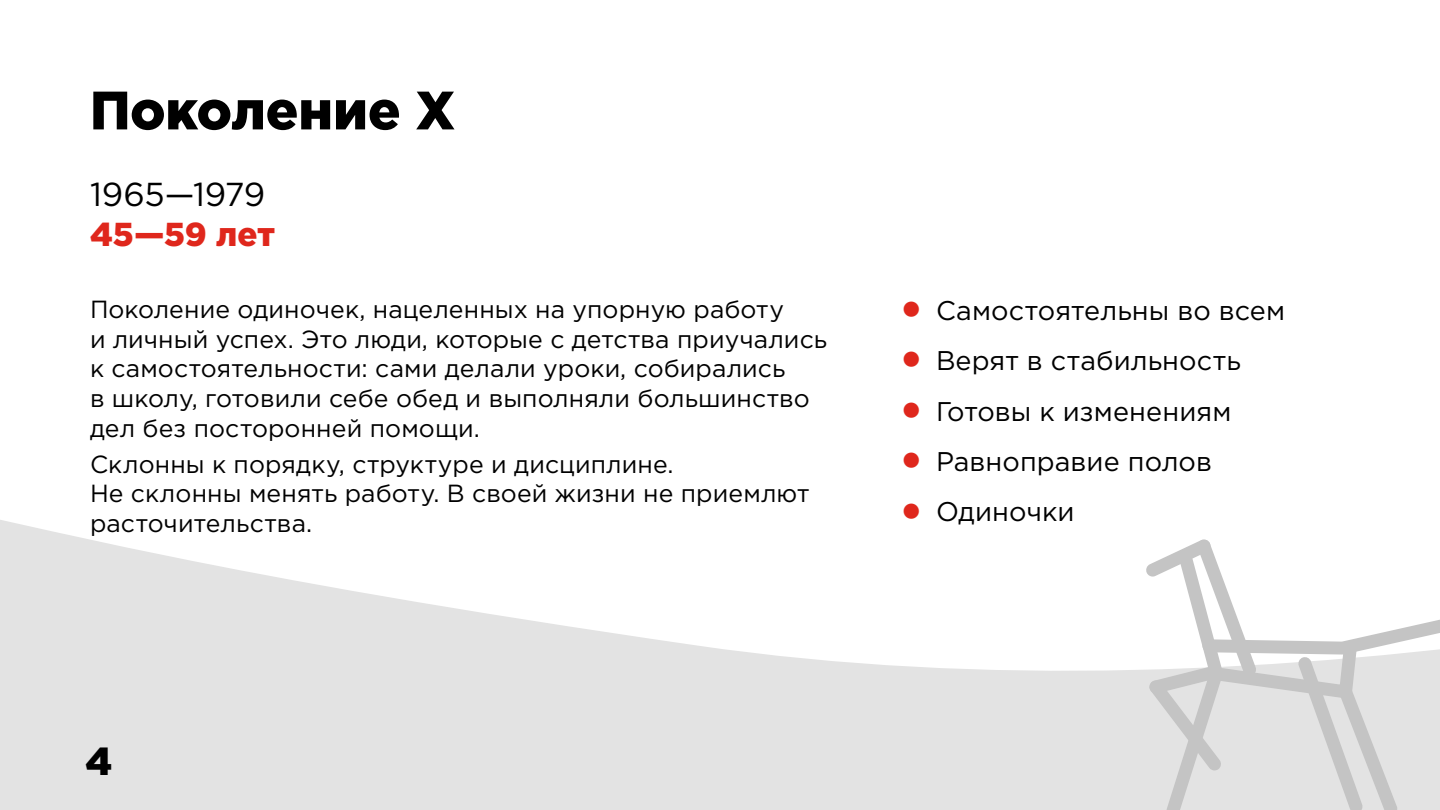
<style>
.page{position:relative;width:1440px;height:810px;background:#fff}
.page>*{position:absolute;margin:0;border:0;box-sizing:border-box;transform-origin:0 0}
.t1{font:900 54px "Gotham Pro";color:#000}
.t2{font:900 39px "Gotham Pro";color:#000}
.t3{font:33.15px "Gotham Pro";letter-spacing:-.01em;color:#000}
.t4{font:900 33.15px "Gotham Pro";color:#df271c}
.t5{font:27px "Gotham Pro";letter-spacing:.005em;color:#000}
.t6{font:24.75px/29.7px "Gotham Pro";letter-spacing:.005em;color:#000}
.s1{font-weight:900;font-size:45px;color:#df271c}
</style>
<div class="page">
<svg style="left:0;top:520px;width:1145px;height:290px;fill:#e3e3e3"></svg>
<svg style="left:1145px;top:539px;width:295px;height:271px"></svg>
<h1 class="t1" style="left:90px;top:79px;width:367px">Поколение Х</h1>
<h3 class="t3" style="left:90px;top:176px;width:177px">1965—1979</h3>
<h3 class="t4" style="left:90px;top:215px;width:186px">45—59 лет</h3>
<p class="t6" style="left:90px;top:294px;width:739px">Поколение одиночек, нацеленных на упорную работу<br>и личный успех. Это люди, которые с детства приучались к самостоятельности: сами делали уроки, собирались<br>в школу, готовили себе обед и выполняли большинство дел без посторонней помощи.</p>
<p class="t6" style="left:90px;top:449px;width:721px">Склонны к порядку, структуре и дисциплине.<br>Не склонны менять работу. В своей жизни не приемлют расточительства.</p>
<p class="t5" style="left:900px;top:295px;width:387px"><span class="s1">•</span> Самостоятельны во всем</p>
<p class="t5" style="left:900px;top:346px;width:342px"><span class="s1">•</span> Верят в стабильность</p>
<p class="t5" style="left:900px;top:396px;width:333px"><span class="s1">•</span> Готовы к изменениям</p>
<p class="t5" style="left:900px;top:446px;width:313px"><span class="s1">•</span> Равноправие полов</p>
<p class="t5" style="left:900px;top:497px;width:176px"><span class="s1">•</span> Одиночки</p>
<h2 class="t2" style="left:86px;top:738px;width:28px">4</h2>
</div>
